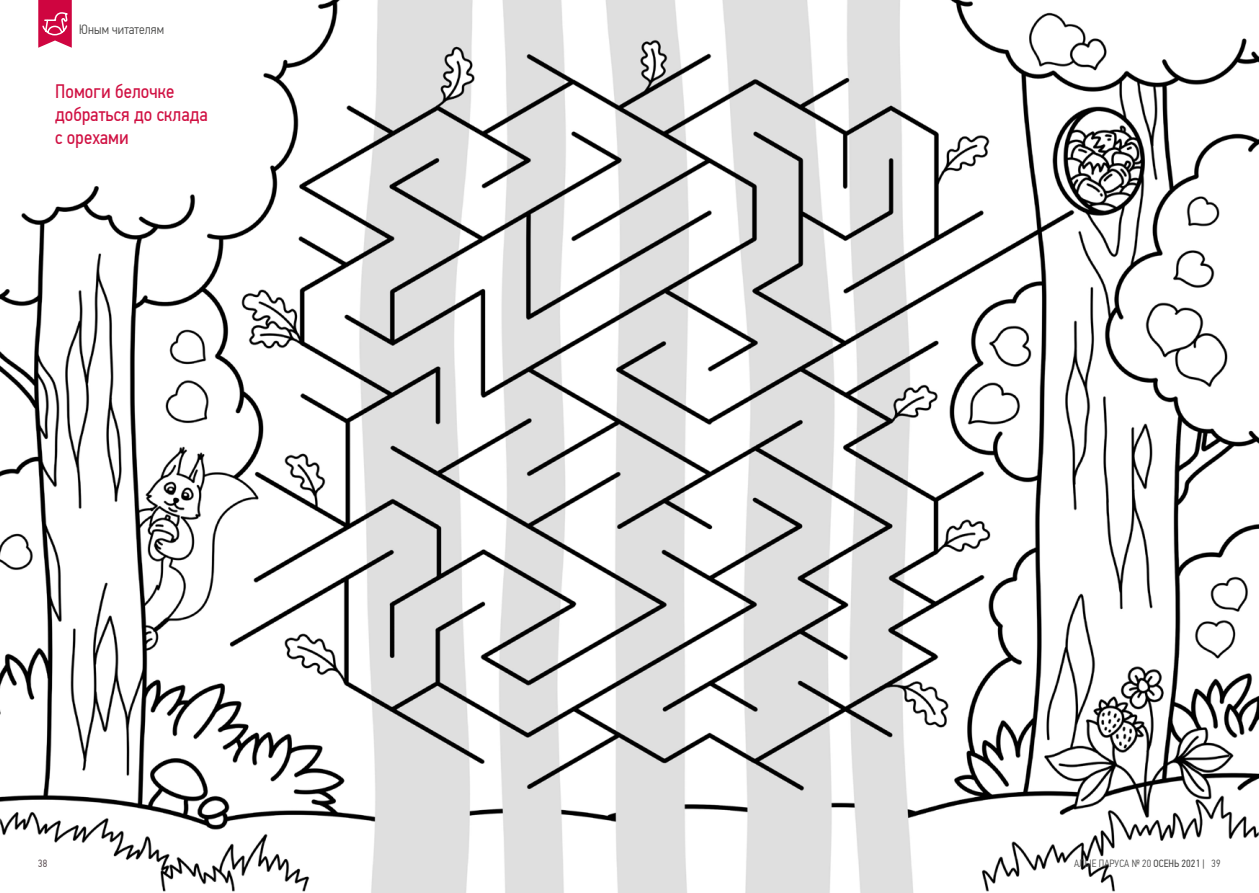
<style>
.page{position:relative;width:1259px;height:893px;background:#fff}
.page>*{position:absolute;margin:0;border:0;box-sizing:border-box;transform-origin:0 0}
.t1{font:19.5px/23.4px "PF Din Text Cond Pro";letter-spacing:.005em;color:#d01042}
.t2{font:300 13.5px "PF Din Text Cond Pro";letter-spacing:.01em;color:#4a4a49}
.t3{font:300 10.5px "PF Din Text Cond Pro";letter-spacing:.005em;color:#4a4a49}
.t4{font:300 10.5px "PF Din Text Cond Pro";color:#43353a}
.s1{font-weight:400}
</style>
<div class="page">
<img style="left:0;top:0;width:1259px;height:893px">
<svg style="left:38px;top:0;width:34px;height:48px;background:#d83565"></svg>
<p class="t2" style="left:79px;top:22px;width:86px">Юным читателям</p>
<p class="t1" style="left:55px;top:79px;width:154px">Помоги белочке добраться до склада с орехами</p>
<p class="t4" style="left:38px;top:858px;width:10px">38</p>
<p class="t3" style="left:1074px;top:858px;width:148px">АЛЫЕ ПАРУСА № 20 <span class="s1">ОСЕНЬ 2021 |</span> 39</p>
</div>
